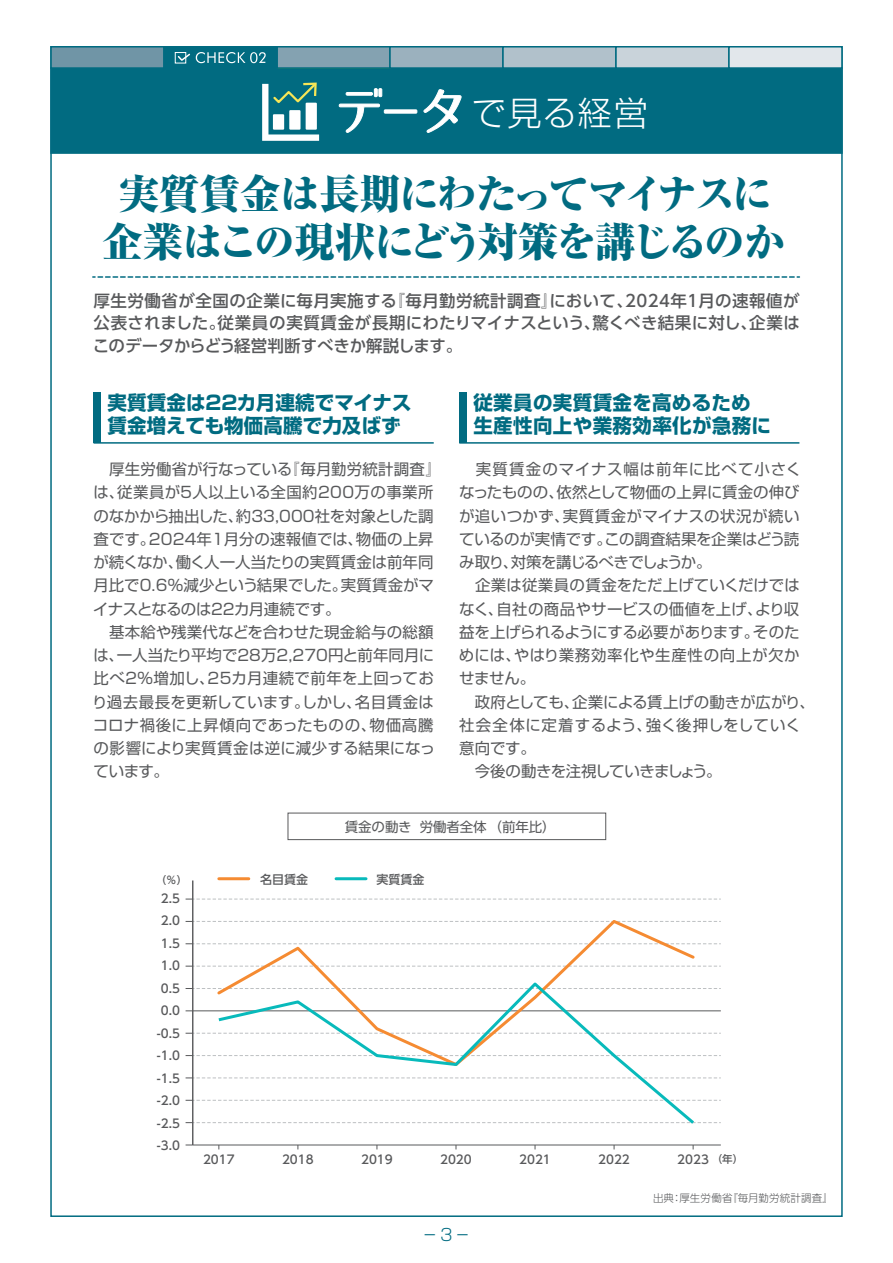
<style>
.page{position:relative;width:893px;height:1263px;background:#fff}
.page>*{position:absolute;margin:0;border:0;box-sizing:border-box;transform-origin:0 0}
.t1{font:800 expanded 40.5px/48px "Ryumin Pro";letter-spacing:-.045em;color:#016b81;text-align:center}
.t2{font:300 34.05px "Shin Go Pro";letter-spacing:.03em;color:#fff}
.t3{font:700 19.5px/22.5px "Shin Go Pro";letter-spacing:.005em;color:#016b81}
.t4{font:500 16.5px/22.4px "UD Shin Go Pr 6";letter-spacing:-.005em;color:#58595b;text-align:justify}
.t5{font:300 16.5px "Shin Go Pro";color:#016b81;scale:.7 1}
.t6{font:15.45px/23.2px "Shin Go Pro";letter-spacing:.005em;color:#58595b}
.t7{font:13.5px "UD Shin Go Pr 6";letter-spacing:-.01em;color:#58595b}
.t8{font:500 12px/22.5px "UD Shin Go Pr 6";color:#58595b;text-align:center}
.t9{font:300 10.5px "UD Shin Go Pr 6";letter-spacing:.015em;color:#58595b}
.t10{font:500 10.5px "UD Shin Go Pr 6";color:#58595b}
.s1{font-size:10.5px}
</style>
<div class="page">
<hr style="left:94px;top:442px;width:340px;height:2px;background:#016b81">
<hr style="left:459px;top:442px;width:340px;height:2px;background:#016b81">
<svg style="left:93px;top:276px;width:706px;height:2px"></svg>
<div style="left:94px;top:392px;width:7px;height:51px;background:#016b81"></div>
<div style="left:459px;top:392px;width:8px;height:51px;background:#016b81"></div>
<div style="left:50px;top:67px;width:793px;height:87px;background:#016b81;border:2px solid #016b81"></div>
<div style="left:50px;top:46px;width:115px;height:23px;background:#7095a6;border:2px solid #016b81"></div>
<div style="left:276px;top:46px;width:115px;height:23px;background:#84a2b1;border:2px solid #016b81"></div>
<div style="left:389px;top:46px;width:115px;height:23px;background:#9bb1be;border:2px solid #016b81"></div>
<div style="left:502px;top:46px;width:115px;height:23px;background:#b1c1cb;border:2px solid #016b81"></div>
<div style="left:615px;top:46px;width:115px;height:23px;background:#c9d3da;border:2px solid #016b81"></div>
<div style="left:728px;top:46px;width:115px;height:23px;background:#e2e7eb;border:2px solid #016b81"></div>
<div style="left:163px;top:46px;width:115px;height:23px;background:#016b81"></div>
<svg style="left:262px;top:82px;width:57px;height:59px"></svg>
<div style="left:175px;top:52px;width:11px;height:11px;border:1px solid #fff"></div>
<svg style="left:176px;top:52px;width:90px;height:11px"></svg>
<svg style="left:339px;top:88px;width:43px;height:45px"></svg>
<div style="left:384px;top:110px;width:33px;height:3px;border:1px solid #fff"></div>
<svg style="left:424px;top:89px;width:38px;height:44px"></svg>
<div style="left:288px;top:813px;width:318px;height:27px;border:1px solid #58595b"></div>
<hr style="left:192px;top:880px;width:1px;height:265px;background:#58595b">
<hr style="left:193px;top:1010px;width:528px;height:1px;background:#58595b">
<hr style="left:193px;top:1144px;width:528px;height:1px;background:#58595b">
<svg style="left:186px;top:1122px;width:535px;height:1px"></svg>
<svg style="left:186px;top:1100px;width:535px;height:1px"></svg>
<svg style="left:186px;top:1077px;width:535px;height:1px"></svg>
<svg style="left:186px;top:1055px;width:535px;height:1px"></svg>
<svg style="left:186px;top:1033px;width:535px;height:1px"></svg>
<svg style="left:186px;top:988px;width:535px;height:1px"></svg>
<svg style="left:186px;top:966px;width:535px;height:1px"></svg>
<svg style="left:186px;top:943px;width:535px;height:1px"></svg>
<svg style="left:186px;top:921px;width:535px;height:1px"></svg>
<svg style="left:186px;top:899px;width:535px;height:1px"></svg>
<svg style="left:215px;top:920px;width:482px;height:60px"></svg>
<svg style="left:215px;top:980px;width:482px;height:144px"></svg>
<hr style="left:219px;top:877px;width:30px;height:3px;background:#f58b32">
<hr style="left:336px;top:877px;width:30px;height:3px;background:#08babb">
<h2 class="t2" style="left:472px;top:85px;width:178px">で見る経営</h2>
<h1 class="t1" style="left:102px;top:167px;width:684px">実質賃金は長期にわたってマイナスに企業はこの現状にどう対策を講じるのか</h1>
<p class="t4" style="left:93px;top:289px;width:709px">厚生労働省が全国の企業に毎月実施する『毎月勤労統計調査』において、2024年１月の速報値が公表されました。従業員の実質賃金が長期にわたりマイナスという、驚くべき結果に対し、企業はこのデータからどう経営判断すべきか解説します。</p>
<p class="t3" style="left:108px;top:390px;width:305px">実質賃金は22カ月連続でマイナス賃金増えても物価高騰で力及ばず</p>
<p class="t3" style="left:473px;top:390px;width:299px">従業員の実質賃金を高めるため生産性向上や業務効率化が急務に</p>
<p class="t6" style="left:92px;top:456px;width:351px">　厚生労働省が行なっている『毎月勤労統計調査』は、従業員が５人以上いる全国約200万の事業所のなかから抽出した、約33,000社を対象とした調査です。2024年１月分の速報値では、物価の上昇が続くなか、働く人一人当たりの実質賃金は前年同月比で0.6％減少という結果でした。実質賃金がマイナスとなるのは22カ月連続です。<br>　基本給や残業代などを合わせた現金給与の総額は、一人当たり平均で28万2,270円と前年同月に比べ２％増加し、25カ月連続で前年を上回っており過去最長を更新しています。しかし、名目賃金はコロナ禍後に上昇傾向であったものの、物価高騰の影響により実質賃金は逆に減少する結果になっています。</p>
<p class="t6" style="left:459px;top:456px;width:357px">　実質賃金のマイナス幅は前年に比べて小さくなったものの、依然として物価の上昇に賃金の伸びが追いつかず、実質賃金がマイナスの状況が続いているのが実情です。この調査結果を企業はどう読み取り、対策を講じるべきでしょうか。<br>　企業は従業員の賃金をただ上げていくだけではなく、自社の商品やサービスの価値を上げ、より収益を上げられるようにする必要があります。そのためには、やはり業務効率化や生産性の向上が欠かせません。<br>　政府としても、企業による賃上げの動きが広がり、社会全体に定着するよう、強く後押しをしていく意向です。<br>　今後の動きを注視していきましょう。</p>
<p class="t7" style="left:345px;top:815px;width:212px">賃金の動き 労働者全体 （前年比）</p>
<p class="t10" style="left:156px;top:872px;width:33px">（％）</p>
<p class="t8" style="left:260px;top:868px;width:49px">名目賃金</p>
<p class="t8" style="left:377px;top:868px;width:49px">実質賃金</p>
<p class="t8" style="left:157px;top:887px;width:25px">2.5<br>2.0<br>1.5<br>1.0<br>0.5<br>0.0 -0.5 -1.0 -1.5 -2.0 -2.5 -3.0</p>
<p class="t8" style="left:203px;top:1147px;width:33px">2017</p>
<p class="t8" style="left:282px;top:1147px;width:33px">2018</p>
<p class="t8" style="left:361px;top:1147px;width:33px">2019</p>
<p class="t8" style="left:440px;top:1147px;width:33px">2020</p>
<p class="t8" style="left:519px;top:1147px;width:33px">2021</p>
<p class="t8" style="left:598px;top:1147px;width:33px">2022</p>
<p class="t8" style="left:677px;top:1147px;width:67px">2023 <span class="s1">（年）</span></p>
<p class="t5" style="left:424px;top:1221px;width:65px">ー 3 ー</p>
<p class="t9" style="left:653px;top:1189px;width:181px">出典：厚生労働省『毎月勤労統計調査』</p>
</div>
